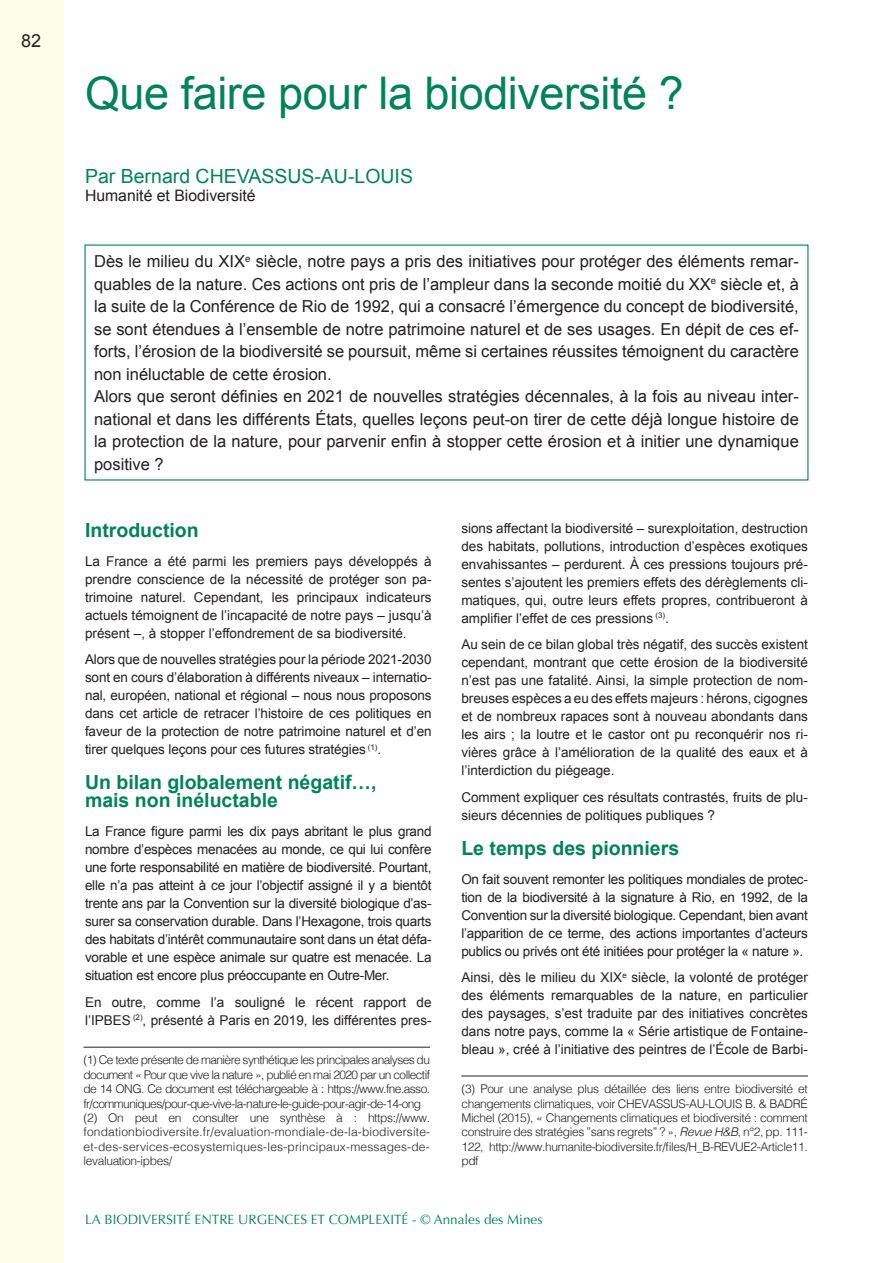
<style>
.page{position:relative;width:893px;height:1263px;background:#fff}
.page>*{position:absolute;margin:0;border:0;box-sizing:border-box;transform-origin:0 0}
.Titre{font:45px "Arial";letter-spacing:-.01em;color:#008457}
.INTER_1{font:700 19.5px/18px "Arial";color:#008457}
.auteur{font:19.5px "Arial";color:#008457}
.t1{font:18px "Arial";color:#231f20}
.chapeau{font:16.5px/22.5px "Arial";color:#231f20;text-align:justify}
.profession_auteur{font:15.75px "Arial";color:#231f20}
.texte_courant{font:13.5px/18px "Arial";color:#231f20;text-align:justify}
.t2{font:13.5px "Optima";color:#008457}
.légende{font:300 12px/14.4px "Helvetica";letter-spacing:-.03em;color:#231f20;text-align:justify}
.s1{font-style:inherit}
.s2{font-style:italic}
</style>
<div class="page">
<div style="left:0;top:0;width:64px;height:1263px;background:#fdfce8"></div>
<hr style="left:461px;top:1076px;width:347px;height:1px;background:#231f20">
<hr style="left:83px;top:1047px;width:347px;height:1px;background:#231f20">
<p class="t1" style="left:21px;top:29px;width:22px">82</p>
<p class="Titre" style="left:85px;top:64px;width:600px">Que faire pour la biodiversité ?</p>
<p class="auteur" style="left:85px;top:163px;width:329px">Par Bernard CHEVASSUS-AU-LOUIS</p>
<p class="profession_auteur" style="left:85px;top:185px;width:172px">Humanité et Biodiversité</p>
<p class="chapeau" style="left:94px;top:250px;width:706px">Dès le milieu du XIX<sup>e</sup> siècle, notre pays a pris des initiatives pour protéger des éléments remar&shy;quables de la nature. Ces actions ont pris de l’ampleur dans la seconde moitié du XX<sup>e</sup> siècle et, à la suite de la Conférence de Rio de 1992, qui a consacré l’émergence du concept de biodiversité, se sont étendues à l’ensemble de notre patrimoine naturel et de ses usages. En dépit de ces ef&shy;forts, l’érosion de la biodiversité se poursuit, même si certaines réussites témoignent du caractère non inéluctable de cette érosion.</p>
<p class="chapeau" style="left:94px;top:385px;width:706px">Alors que seront définies en 2021 de nouvelles stratégies décennales, à la fois au niveau inter&shy;national et dans les différents États, quelles leçons peut-on tirer de cette déjà longue histoire de la protection de la nature, pour parvenir enfin à stopper cette érosion et à initier une dynamique positive ?</p>
<p class="INTER_1" style="left:85px;top:522px;width:115px">Introduction</p>
<p class="texte_courant" style="left:85px;top:552px;width:348px">La France a été parmi les premiers pays développés à prendre conscience de la nécessité de protéger son pa&shy;trimoine naturel. Cependant, les principaux indicateurs actuels témoignent de l’incapacité de notre pays ‒ jusqu’à présent ‒, à stopper l’effondrement de sa biodiversité.</p>
<p class="texte_courant" style="left:85px;top:651px;width:348px">Alors que de nouvelles stratégies pour la période 2021-2030 sont en cours d’élaboration à différents niveaux ‒ internatio&shy;nal, européen, national et régional ‒ nous nous proposons dans cet article de retracer l’histoire de ces politiques en faveur de la protection de notre patrimoine naturel et d’en tirer quelques leçons pour ces futures stratégies <sup>(1)</sup>.</p>
<p class="INTER_1" style="left:85px;top:774px;width:293px">Un bilan globalement négatif…, mais non inéluctable</p>
<p class="texte_courant" style="left:85px;top:822px;width:348px">La France figure parmi les dix pays abritant le plus grand nombre d’espèces menacées au monde, ce qui lui confère une forte responsabilité en matière de biodiversité. Pourtant, elle n’a pas atteint à ce jour l’objectif assigné il y a bientôt trente ans par la Convention sur la diversité biologique d’as&shy;surer sa conservation durable. Dans l’Hexagone, trois quarts des habitats d’intérêt communautaire sont dans un état défa&shy;vorable et une espèce animale sur quatre est menacée. La situation est encore plus préoccupante en Outre-Mer.</p>
<p class="texte_courant" style="left:85px;top:993px;width:348px">En outre, comme l’a souligné le récent rapport de l’IPBES <sup>(2)</sup>, présenté à Paris en 2019, les différentes pres-</p>
<p class="légende" style="left:83px;top:1052px;width:348px">(1) Ce texte présente de manière synthétique les principales analyses du document « Pour que vive la nature », publié en mai 2020 par un collectif de 14 ONG. Ce document est téléchargeable à : https://www.fne.asso. fr/communiques/pour-que-vive-la-nature-le-guide-pour-agir-de-14-ong</p>
<p class="légende" style="left:83px;top:1110px;width:348px">(2) On peut en consulter une synthèse à : https://www. fondationbiodiversite.fr/evaluation-mondiale-de-la-biodiversite&shy;et-des-services-ecosystemiques-les-principaux-messages-de&shy;levaluation-ipbes/</p>
<p class="texte_courant" style="left:461px;top:519px;width:348px">sions affectant la biodiversité ‒ surexploitation, destruction des habitats, pollutions, introduction d’espèces exotiques envahissantes ‒ perdurent. À ces pressions toujours pré&shy;sentes s’ajoutent les premiers effets des dérèglements cli&shy;matiques, qui, outre leurs effets propres, contribueront à amplifier l’effet de ces pressions <sup>(3)</sup>.</p>
<p class="texte_courant" style="left:461px;top:636px;width:348px">Au sein de ce bilan global très négatif, des succès existent cependant, montrant que cette érosion de la biodiversité n’est pas une fatalité. Ainsi, la simple protection de nom&shy;breuses espèces a eu des effets majeurs : hérons, cigognes et de nombreux rapaces sont à nouveau abondants dans les airs ; la loutre et le castor ont pu reconquérir nos ri&shy;vières grâce à l’amélioration de la qualité des eaux et à l’interdiction du piégeage.</p>
<p class="texte_courant" style="left:461px;top:788px;width:348px">Comment expliquer ces résultats contrastés, fruits de plu&shy;sieurs décennies de politiques publiques ?</p>
<p class="INTER_1" style="left:461px;top:840px;width:219px">Le temps des pionniers</p>
<p class="texte_courant" style="left:461px;top:870px;width:348px">On fait souvent remonter les politiques mondiales de protec&shy;tion de la biodiversité à la signature à Rio, en 1992, de la Convention sur la diversité biologique. Cependant, bien avant l’apparition de ce terme, des actions importantes d’acteurs publics ou privés ont été initiées pour protéger la « nature ».</p>
<p class="texte_courant" style="left:461px;top:968px;width:348px">Ainsi, dès le milieu du <span class="s1">XIX</span><sup>e</sup> siècle, la volonté de protéger des éléments remarquables de la nature, en particulier des paysages, s’est traduite par des initiatives concrètes dans notre pays, comme la « Série artistique de Fontaine&shy;bleau », créé à l’initiative des peintres de l’École de Barbi-</p>
<p class="légende" style="left:461px;top:1081px;width:348px">(3) Pour une analyse plus détaillée des liens entre biodiversité et changements climatiques, voir CHEVASSUS-AU-LOUIS B. &amp; BADRÉ Michel (2015), « Changements climatiques et biodiversité : comment construire des stratégies ‟sans regrets” ? », <span class="s2">Revue H&amp;B</span>, n°2, pp. 111- 122, http://www.humanite-biodiversite.fr/files/H_B-REVUE2-Article11. pdf</p>
<p class="t2" style="left:85px;top:1212px;width:459px">LA BIODIVERSITÉ ENTRE URGENCES ET COMPLEXITÉ - © Annales des Mines</p>
</div>
